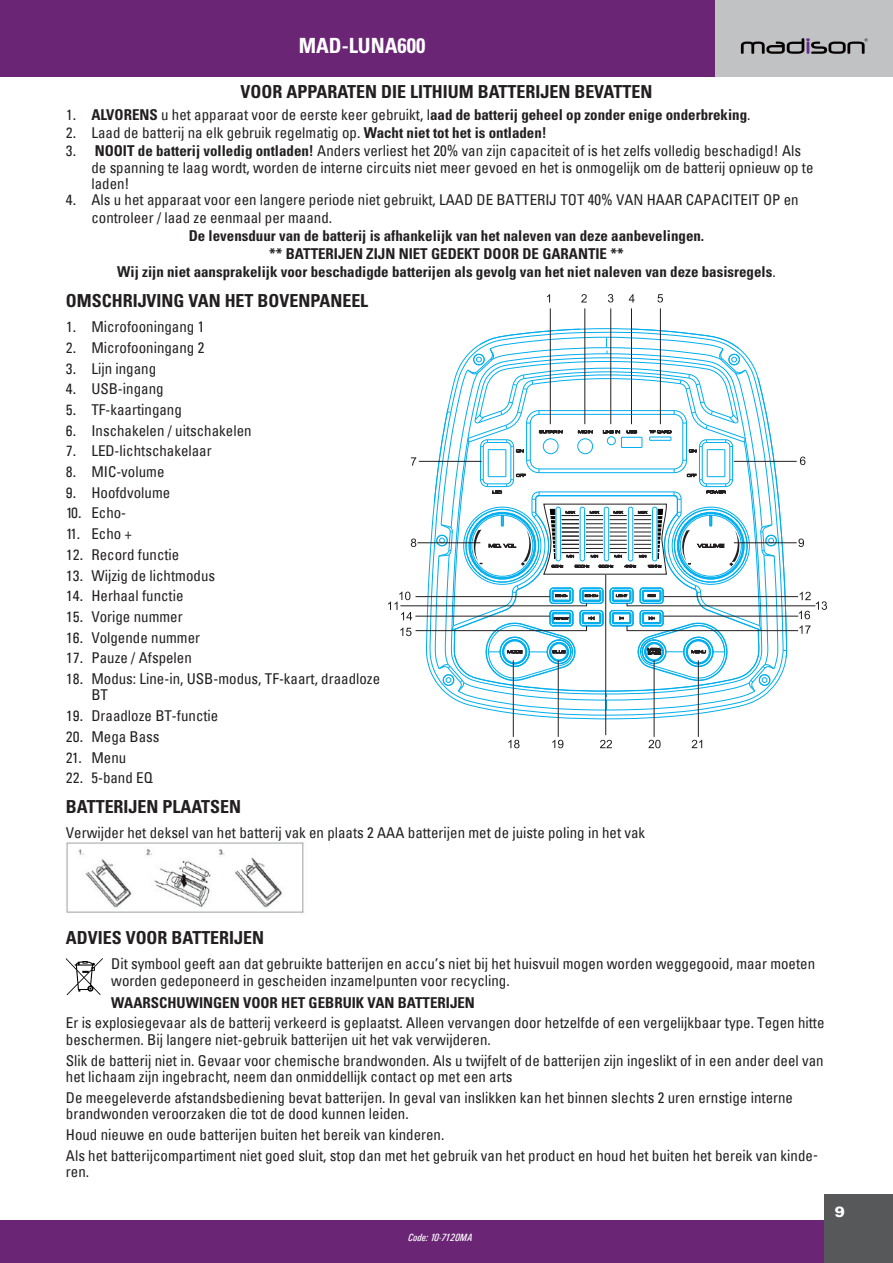
<style>
.page{position:relative;width:893px;height:1263px;background:#fff}
.page>*{position:absolute;margin:0;border:0;box-sizing:border-box;transform-origin:0 0}
.t1{font:700 condensed 20.85px "Univers LT Std";color:#fff}
.t2{font:700 condensed 18px "Univers LT Std";color:#231f20}
.t3{font:condensed 15px/16.5px "Univers";color:#231f20}
.t4{font:700 condensed 15px/18px "Univers LT Std";color:#231f20;text-align:center}
.t5{font:900 15px "Univers";color:#fff}
.t6{font:italic 10.5px "Univers Condensed";color:#fff}
.s1{font-family:"Univers Condensed";font-weight:400;font-stretch:normal}
.s2{font-family:"Univers";font-weight:400}
.s3{font-family:"Univers Condensed";font-stretch:normal}
.s4{font-family:"Univers LT Std";font-weight:700}
</style>
<div class="page">
<div style="left:0;top:0;width:893px;height:77px;background:#6a2675"></div>
<div style="left:0;top:1220px;width:893px;height:43px;background:#6a2675"></div>
<hr style="left:550px;top:308px;width:1px;height:116px;background:#231f20">
<hr style="left:584px;top:308px;width:1px;height:116px;background:#231f20">
<hr style="left:610px;top:308px;width:1px;height:116px;background:#231f20">
<hr style="left:631px;top:308px;width:1px;height:116px;background:#231f20">
<hr style="left:660px;top:308px;width:1px;height:116px;background:#231f20">
<hr style="left:513px;top:660px;width:1px;height:77px;background:#231f20">
<hr style="left:558px;top:660px;width:1px;height:77px;background:#231f20">
<hr style="left:654px;top:660px;width:1px;height:77px;background:#231f20">
<hr style="left:698px;top:660px;width:1px;height:77px;background:#231f20">
<svg style="left:547px;top:294px;width:3px;height:8px"></svg>
<svg style="left:581px;top:294px;width:6px;height:8px"></svg>
<svg style="left:608px;top:294px;width:5px;height:8px"></svg>
<svg style="left:629px;top:294px;width:6px;height:8px"></svg>
<svg style="left:657px;top:294px;width:6px;height:8px"></svg>
<svg style="left:508px;top:740px;width:12px;height:8px"></svg>
<svg style="left:552px;top:740px;width:11px;height:8px"></svg>
<svg style="left:648px;top:740px;width:13px;height:8px"></svg>
<svg style="left:692px;top:740px;width:10px;height:8px"></svg>
<hr style="left:605px;top:575px;width:1px;height:160px;background:#231f20">
<svg style="left:600px;top:740px;width:12px;height:8px"></svg>
<svg style="left:388px;top:329px;width:439px;height:381px"></svg>
<img style="left:66px;top:842px;width:238px;height:71px">
<svg style="left:66px;top:958px;width:37px;height:37px"></svg>
<div style="left:715px;top:0;width:178px;height:77px;background:#c1c2c4"></div>
<svg style="left:741px;top:38px;width:126px;height:16px"></svg>
<div style="left:825px;top:1195px;width:68px;height:68px;background:#57585a"></div>
<h1 class="t1" style="left:299px;top:33px;width:128px">MAD-LUNA600</h1>
<p class="t2" style="left:241px;top:81px;width:413px">VOOR APPARATEN DIE LITHIUM BATTERIJEN BEVATTEN</p>
<p class="t4" style="left:66px;top:106px;width:686px"><span class="s1">1.</span> ALVORENS <span class="s2">u het apparaat voor de eerste keer gebruikt, l</span>aad de batterij geheel op zonder enige onderbreking<span class="s2">.</span></p>
<p class="t3" style="left:66px;top:124px;width:482px"><span class="s3">2.</span> Laad de batterij na elk gebruik regelmatig op. <span class="s4">Wacht niet tot het is ontladen!</span></p>
<p class="t3" style="left:91px;top:142px;width:724px;text-indent:-26px"><span class="s3">3.</span> <span class="s4">NOOIT de batterij volledig ontladen!</span> Anders verliest het 20% van zijn capaciteit of is het zelfs volledig beschadigd! Als de spanning te laag wordt, worden de interne circuits niet meer gevoed en het is onmogelijk om de batterij opnieuw op te laden!</p>
<p class="t3" style="left:91px;top:191px;width:709px;line-height:18px;text-indent:-26px"><span class="s3">4.</span> Als u het apparaat voor een langere periode niet gebruikt, LAAD DE BATTERIJ TOT 40% VAN HAAR CAPACITEIT OP en controleer / laad ze eenmaal per maand.</p>
<p class="t4" style="left:117px;top:227px;width:660px">De levensduur van de batterij is afhankelijk van het naleven van deze aanbevelingen.<br>** BATTERIJEN ZIJN NIET GEDEKT DOOR DE GARANTIE **<br>Wij zijn niet aansprakelijk voor beschadigde batterijen als gevolg van het niet naleven van deze basisregels<span class="s2">.</span></p>
<p class="t2" style="left:66px;top:290px;width:304px">OMSCHRIJVING VAN HET BOVENPANEEL</p>
<p class="t3" style="left:66px;top:318px;width:140px"><span class="s3">1.</span> Microfooningang 1</p>
<p class="t3" style="left:66px;top:339px;width:140px"><span class="s3">2.</span> Microfooningang 2</p>
<p class="t3" style="left:66px;top:360px;width:92px"><span class="s3">3.</span> Lijn ingang</p>
<p class="t3" style="left:66px;top:380px;width:99px"><span class="s3">4.</span> USB-ingang</p>
<p class="t3" style="left:66px;top:401px;width:117px"><span class="s3">5.</span> TF-kaartingang</p>
<p class="t3" style="left:66px;top:422px;width:187px"><span class="s3">6.</span> Inschakelen / uitschakelen</p>
<p class="t3" style="left:66px;top:442px;width:147px"><span class="s3">7.</span> LED-lichtschakelaar</p>
<p class="t3" style="left:66px;top:463px;width:100px"><span class="s3">8.</span> MIC-volume</p>
<p class="t3" style="left:66px;top:484px;width:106px"><span class="s3">9.</span> Hoofdvolume</p>
<p class="t3" style="left:66px;top:505px;width:62px"><span class="s3">10.</span> Echo-</p>
<p class="t3" style="left:66px;top:525px;width:68px"><span class="s3">11.</span> Echo +</p>
<p class="t3" style="left:66px;top:546px;width:115px"><span class="s3">12.</span> Record functie</p>
<p class="t3" style="left:66px;top:567px;width:151px"><span class="s3">13.</span> Wijzig de lichtmodus</p>
<p class="t3" style="left:66px;top:587px;width:119px"><span class="s3">14.</span> Herhaal functie</p>
<p class="t3" style="left:66px;top:608px;width:118px"><span class="s3">15.</span> Vorige nummer</p>
<p class="t3" style="left:66px;top:629px;width:136px"><span class="s3">16.</span> Volgende nummer</p>
<p class="t3" style="left:66px;top:649px;width:127px"><span class="s3">17.</span> Pauze / Afspelen</p>
<p class="t3" style="left:91px;top:670px;width:290px;text-indent:-26px"><span class="s3">18.</span> Modus: Line-in, USB-modus, TF-kaart, draadloze<br>BT</p>
<p class="t3" style="left:66px;top:707px;width:154px"><span class="s3">19.</span> Draadloze BT-functie</p>
<p class="t3" style="left:66px;top:728px;width:95px"><span class="s3">20.</span> Mega Bass</p>
<p class="t3" style="left:66px;top:749px;width:62px"><span class="s3">21.</span> Menu</p>
<p class="t3" style="left:66px;top:769px;width:88px"><span class="s3">22.</span> 5-band EQ</p>
<p class="t2" style="left:66px;top:796px;width:177px">BATTERIJEN PLAATSEN</p>
<p class="t3" style="left:66px;top:824px;width:581px">Verwijder het deksel van het batterij vak en plaats 2 AAA batterijen met de juiste poling in het vak</p>
<p class="t2" style="left:66px;top:927px;width:200px">ADVIES VOOR BATTERIJEN</p>
<p class="t3" style="left:111px;top:955px;width:705px">Dit symbool geeft aan dat gebruikte batterijen en accu’s niet bij het huisvuil mogen worden weggegooid, maar moeten worden gedeponeerd in gescheiden inzamelpunten voor recycling.</p>
<p class="t4" style="left:111px;top:993px;width:365px">WAARSCHUWINGEN VOOR HET GEBRUIK VAN BATTERIJEN</p>
<p class="t3" style="left:66px;top:1014px;width:760px">Er is explosiegevaar als de batterij verkeerd is geplaatst. Alleen vervangen door hetzelfde of een vergelijkbaar type. Tegen hitte beschermen. Bij langere niet-gebruik batterijen uit het vak verwijderen.</p>
<p class="t3" style="left:66px;top:1052px;width:759px">Slik de batterij niet in. Gevaar voor chemische brandwonden. Als u twijfelt of de batterijen zijn ingeslikt of in een ander deel van het lichaam zijn ingebracht, neem dan onmiddellijk contact op met een arts</p>
<p class="t3" style="left:66px;top:1089px;width:729px">De meegeleverde afstandsbediening bevat batterijen. In geval van inslikken kan het binnen slechts 2 uren ernstige interne brandwonden veroorzaken die tot de dood kunnen leiden.</p>
<p class="t3" style="left:66px;top:1124px;width:754px;line-height:20.7px">Houd nieuwe en oude batterijen buiten het bereik van kinderen.<br>Als het batterijcompartiment niet goed sluit, stop dan met het gebruik van het product en houd het buiten het bereik van kinde-</p>
<p class="t3" style="left:66px;top:1163px;width:25px">ren.</p>
<p class="t6" style="left:408px;top:1231px;width:66px">Code: 10-7120MA</p>
<p class="t5" style="left:835px;top:1203px;width:11px">9</p>
</div>
